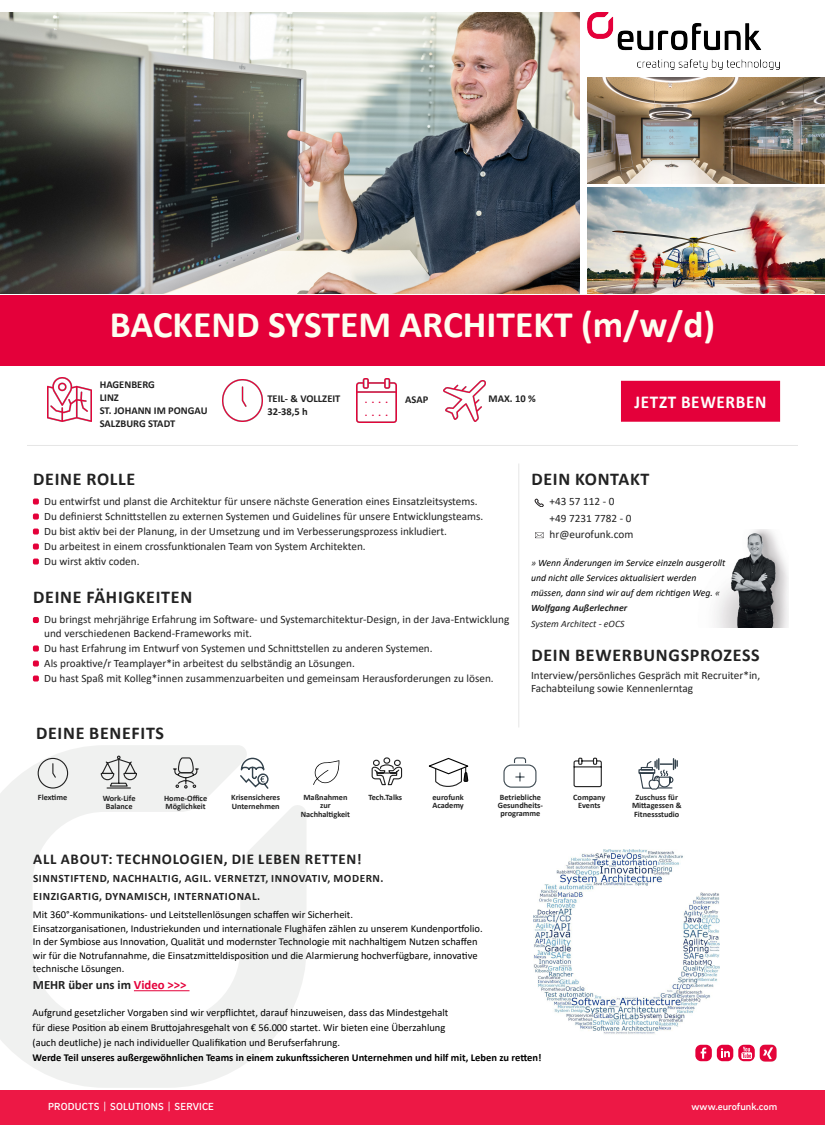
<style>
.page{position:relative;width:825px;height:1125px;background:#fff}
.page>*{position:absolute;margin:0;border:0;box-sizing:border-box;transform-origin:0 0}
.t1{font:700 37.5px "Calibri";color:#fdfef0}
.t2{font:700 18.15px "Calibri";letter-spacing:.04em;color:#fdfffd;scale:.95 1}
.t3{font:700 18px "Calibri";letter-spacing:.04em;color:#222}
.Fließtext{font:700 15px "Calibri";letter-spacing:.05em;color:#222}
.t4{font:700 12.75px "Calibri";color:#222}
.t5{font:11.25px/13.5px "Calibri";color:#222}
.Fließtext-2{font:700 11.25px "Calibri";letter-spacing:.05em;color:#222}
.t6{font:10.5px/13.5px "Calibri";color:#000;text-align:justify}
.t7{font:700 10.5px "Calibri";color:#000}
.t8{font:700 10.5px "Calibri";color:#222}
.t9{font:500 10.5px "Brix Sans";letter-spacing:.015em;color:#fff}
.t10{font:500 10.5px "Brix Sans";color:#dd003a}
.Zitat{font:italic 9.75px/15px "Calibri";color:#000}
.Zitat-2{font:italic 700 9.75px "Calibri";color:#222}
.Zitat-3{font:italic 9.75px "Calibri";color:#222}
.t11{font:700 8.25px/8.2px "Calibri";color:#222;text-align:center}
.s1{color:#222}
.s2{color:#e4003a}
</style>
<div class="page">
<svg style="left:0;top:745px;width:306px;height:343px"></svg>
<div style="left:621px;top:381px;width:159px;height:40px;background:#e4003a"></div>
<div style="left:621px;top:381px;width:159px;height:41px;border:1px solid #e4003a"></div>
<hr style="left:27px;top:445px;width:771px;height:1px;background:#e6e6e6">
<div style="left:695px;top:1045px;width:17px;height:16px;background:#e4003a;border-radius:6px"></div>
<svg style="left:701px;top:1048px;width:5px;height:11px"></svg>
<div style="left:717px;top:1045px;width:16px;height:16px;background:#e4003a;border-radius:6px"></div>
<svg style="left:721px;top:1048px;width:9px;height:9px"></svg>
<div style="left:738px;top:1045px;width:17px;height:16px;background:#e4003a;border-radius:6px"></div>
<svg style="left:741px;top:1047px;width:11px;height:12px"></svg>
<img style="left:760px;top:1045px;width:16px;height:16px">
<img style="left:48px;top:378px;width:43px;height:44px">
<img style="left:223px;top:380px;width:40px;height:41px">
<img style="left:356px;top:379px;width:41px;height:43px">
<hr style="left:134px;top:990px;width:56px;height:1px;background:#e4003a">
<div style="left:0;top:295px;width:825px;height:71px;background:#e4003a"></div>
<svg style="left:428px;top:757px;width:41px;height:30px"></svg>
<svg style="left:172px;top:757px;width:27px;height:32px"></svg>
<svg style="left:573px;top:757px;width:29px;height:31px"></svg>
<svg style="left:371px;top:757px;width:32px;height:29px"></svg>
<div style="left:503px;top:765px;width:33px;height:23px;border:1px solid #3b474f;border-radius:7px"></div>
<svg style="left:514px;top:757px;width:13px;height:6px"></svg>
<svg style="left:515px;top:773px;width:10px;height:8px"></svg>
<svg style="left:100px;top:756px;width:38px;height:33px"></svg>
<svg style="left:33px;top:499px;width:6px;height:6px"></svg>
<svg style="left:33px;top:514px;width:6px;height:6px"></svg>
<svg style="left:33px;top:529px;width:6px;height:6px"></svg>
<svg style="left:33px;top:544px;width:6px;height:6px"></svg>
<svg style="left:33px;top:559px;width:6px;height:6px"></svg>
<svg style="left:33px;top:617px;width:6px;height:6px"></svg>
<svg style="left:33px;top:646px;width:6px;height:6px"></svg>
<svg style="left:33px;top:661px;width:6px;height:6px"></svg>
<svg style="left:33px;top:676px;width:6px;height:6px"></svg>
<div style="left:0;top:1090px;width:825px;height:35px;background:#ed1845"></div>
<svg style="left:37px;top:757px;width:32px;height:32px"></svg>
<img style="left:0;top:12px;width:579px;height:281px">
<img style="left:587px;top:12px;width:193px;height:58px">
<img style="left:533px;top:849px;width:187px;height:185px">
<svg style="left:638px;top:759px;width:40px;height:31px"></svg>
<svg style="left:313px;top:760px;width:26px;height:25px"></svg>
<img style="left:716px;top:530px;width:73px;height:97px">
<svg style="left:535px;top:499px;width:8px;height:8px"></svg>
<svg style="left:535px;top:532px;width:9px;height:6px"></svg>
<hr style="left:518px;top:464px;width:1px;height:264px;background:#e6e6e6">
<img style="left:587px;top:78px;width:238px;height:106px">
<img style="left:587px;top:188px;width:238px;height:106px">
<svg style="left:240px;top:758px;width:29px;height:31px"></svg>
<img style="left:443px;top:380px;width:42px;height:42px">
<p class="t1" style="left:110px;top:298px;width:607px">BACKEND SYSTEM ARCHITEKT (m/w/d)</p>
<p class="t8" style="left:100px;top:378px;width:57px">HAGENBERG</p>
<p class="t8" style="left:100px;top:390px;width:21px">LINZ</p>
<p class="t8" style="left:100px;top:403px;width:109px">ST. JOHANN IM PONGAU</p>
<p class="t8" style="left:100px;top:416px;width:77px">SALZBURG STADT</p>
<p class="t8" style="left:267px;top:391px;width:75px">TEIL- &amp; VOLLZEIT</p>
<p class="t8" style="left:267px;top:404px;width:42px">32-38,5 h</p>
<p class="t10" style="left:365px;top:393px;width:24px">. . . .</p>
<p class="t10" style="left:365px;top:405px;width:24px">. . . .</p>
<p class="t8" style="left:405px;top:392px;width:25px">ASAP</p>
<p class="t8" style="left:489px;top:392px;width:49px">MAX. 10 %</p>
<p class="t2" style="left:635px;top:389px;width:141px">JETZT BEWERBEN</p>
<p class="t3" style="left:33px;top:466px;width:104px">DEINE ROLLE</p>
<p class="t5" style="left:44px;top:494px;width:435px">Du entwirfst und planst die Architektur für unsere nächste Generation eines Einsatzleitsystems.</p>
<p class="t5" style="left:44px;top:509px;width:441px">Du definierst Schnittstellen zu externen Systemen und Guidelines für unsere Entwicklungsteams.</p>
<p class="t5" style="left:44px;top:524px;width:404px">Du bist aktiv bei der Planung, in der Umsetzung und im Verbesserungsprozess inkludiert.</p>
<p class="t5" style="left:44px;top:539px;width:323px">Du arbeitest in einem crossfunktionalen Team von System Architekten.</p>
<p class="t5" style="left:44px;top:554px;width:97px">Du wirst aktiv coden.</p>
<p class="t3" style="left:33px;top:584px;width:160px">DEINE FÄHIGKEITEN</p>
<p class="t5" style="left:44px;top:612px;width:467px">Du bringst mehrjährige Erfahrung im Software- und Systemarchitektur-Design, in der Java-Entwicklung und verschiedenen Backend-Frameworks mit.</p>
<p class="t5" style="left:44px;top:641px;width:390px">Du hast Erfahrung im Entwurf von Systemen und Schnittstellen zu anderen Systemen.</p>
<p class="t5" style="left:44px;top:656px;width:312px">Als proaktive/r Teamplayer*in arbeitest du selbständig an Lösungen.</p>
<p class="t5" style="left:44px;top:671px;width:451px">Du hast Spaß mit Kolleg*innen zusammenzuarbeiten und gemeinsam Herausforderungen zu lösen.</p>
<p class="t3" style="left:36px;top:721px;width:130px">DEINE BENEFITS</p>
<p class="t3" style="left:531px;top:466px;width:120px">DEIN KONTAKT</p>
<p class="t5" style="left:550px;top:495px;width:66px">+43 57 112 - 0</p>
<p class="t5" style="left:550px;top:511px;width:83px">+49 7231 7782 - 0</p>
<p class="t5" style="left:550px;top:528px;width:85px">hr@eurofunk.com</p>
<p class="Zitat" style="left:531px;top:555px;width:196px"><span class="s1">»</span> Wenn Änderungen im Service einzeln ausgerollt und nicht alle Services aktualisiert werden müssen, dann sind wir auf dem richtigen Weg. <span class="s1">«</span></p>
<p class="Zitat-2" style="left:531px;top:601px;width:98px">Wolfgang Außerlechner</p>
<p class="Zitat-3" style="left:531px;top:617px;width:95px">System Architect - eOCS</p>
<p class="t3" style="left:531px;top:642px;width:230px">DEIN BEWERBUNGSPROZESS</p>
<p class="t5" style="left:531px;top:668px;width:231px">Interview/persönliches Gespräch mit Recruiter*in,<br>Fachabteilung sowie Kennenlerntag</p>
<p class="t11" style="left:38px;top:793px;width:31px">Flextime</p>
<p class="t11" style="left:103px;top:794px;width:34px">Work-Life<br>Balance</p>
<p class="t11" style="left:500px;top:793px;width:43px">Betriebliche</p>
<p class="t11" style="left:498px;top:801px;width:47px">Gesundheits-</p>
<p class="t11" style="left:500px;top:809px;width:41px">programme</p>
<p class="t11" style="left:164px;top:794px;width:45px;text-align:left">Home-Office<br>Möglichkeit</p>
<p class="t11" style="left:573px;top:793px;width:34px">Company<br>Events</p>
<p class="t11" style="left:303px;top:793px;width:46px">Maßnahmen</p>
<p class="t11" style="left:320px;top:801px;width:12px">zur</p>
<p class="t11" style="left:301px;top:810px;width:51px">Nachhaltigkeit</p>
<p class="t11" style="left:368px;top:793px;width:35px">Tech.Talks</p>
<p class="t11" style="left:432px;top:793px;width:33px;text-align:left">eurofunk<br>Academy</p>
<p class="t11" style="left:231px;top:793px;width:50px">Krisensicheres</p>
<p class="t11" style="left:232px;top:802px;width:49px">Unternehmen</p>
<p class="Fließtext" style="left:33px;top:848px;width:330px">ALL ABOUT: TECHNOLOGIEN, DIE LEBEN RETTEN!</p>
<p class="Fließtext-2" style="left:33px;top:870px;width:352px">SINNSTIFTEND, NACHHALTIG, AGIL. VERNETZT, INNOVATIV, MODERN.</p>
<p class="Fließtext-2" style="left:33px;top:888px;width:228px">EINZIGARTIG, DYNAMISCH, INTERNATIONAL.</p>
<p class="t6" style="left:33px;top:908px;width:322px">Mit 360°-Kommunikations- und Leitstellenlösungen schaffen wir Sicherheit.</p>
<p class="t6" style="left:33px;top:921px;width:451px">Einsatzorganisationen, Industriekunden und internationale Flughäfen zählen zu unserem Kundenportfolio.</p>
<p class="t6" style="left:33px;top:935px;width:446px">In der Symbiose aus Innovation, Qualität und modernster Technologie mit nachhaltigem Nutzen schaffen wir für die Notrufannahme, die Einsatzmitteldisposition und die Alarmierung hochverfügbare, innovative technische Lösungen.</p>
<p class="t4" style="left:33px;top:976px;width:155px">MEHR über uns im <span class="s2">Video &gt;&gt;&gt;</span></p>
<p class="t6" style="left:33px;top:1006px;width:417px">Aufgrund gesetzlicher Vorgaben sind wir verpflichtet, darauf hinzuweisen, dass das Mindestgehalt</p>
<p class="t6" style="left:33px;top:1021px;width:414px">für diese Position ab einem Bruttojahresgehalt von € 56.000 startet. Wir bieten eine Überzahlung</p>
<p class="t6" style="left:33px;top:1036px;width:309px">(auch deutliche) je nach individueller Qualifikation und Berufserfahrung.</p>
<p class="t7" style="left:33px;top:1050px;width:510px">Werde Teil unseres außergewöhnlichen Teams in einem zukunftssicheren Unternehmen und hilf mit, Leben zu retten!</p>
<p class="t11" style="left:632px;top:793px;width:51px">Zuschuss für<br>Mittagessen &amp;<br>Fitnessstudio</p>
<p class="t9" style="left:48px;top:1100px;width:167px">PRODUCTS | SOLUTIONS | SERVICE</p>
<p class="t9" style="left:692px;top:1100px;width:87px">www.eurofunk.com</p>
</div>
